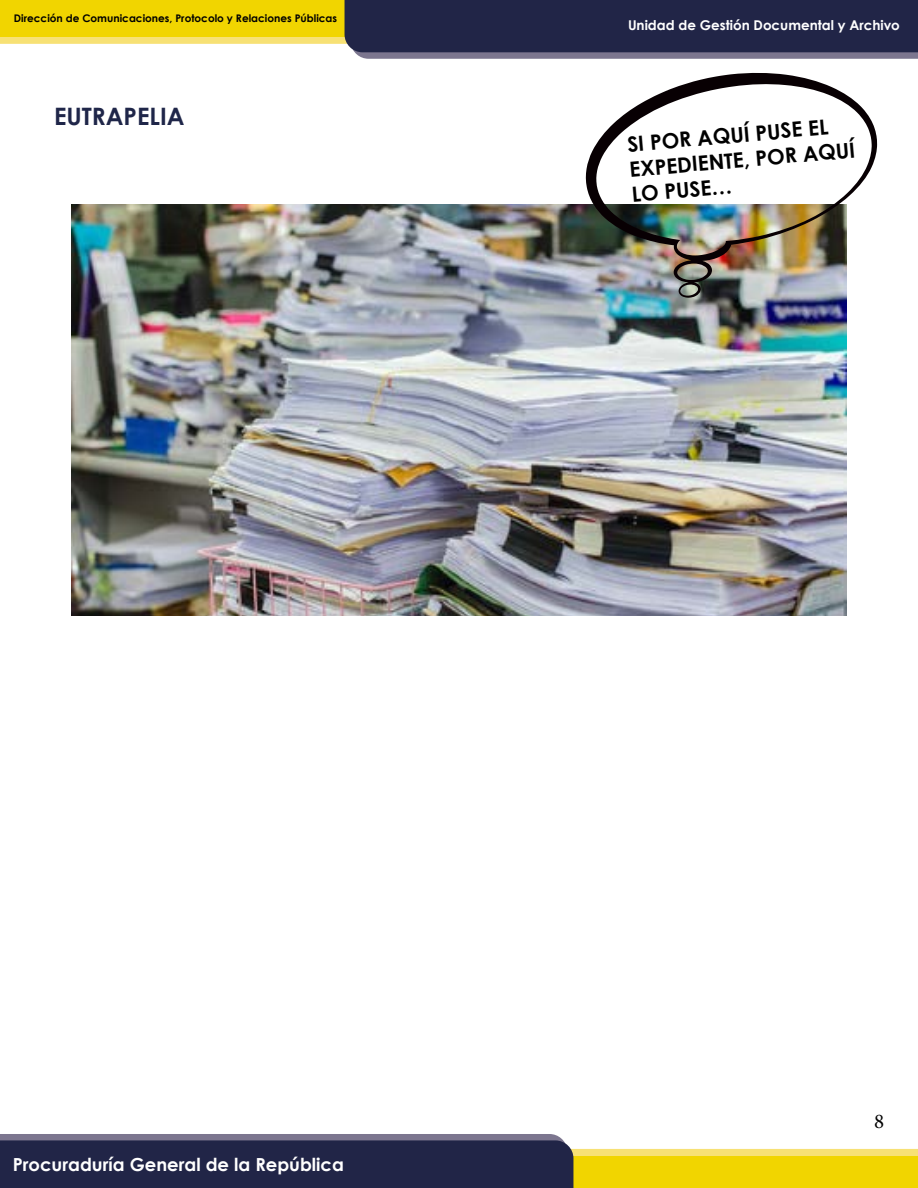
<style>
.page{position:relative;width:918px;height:1188px;background:#fff}
.page>*{position:absolute;margin:0;border:0;box-sizing:border-box;transform-origin:0 0}
.t1{font:700 24px "Century Gothic";color:#1f2649}
.t2{font:700 21px/25.2px "Century Gothic";color:#000}
.t3{font:21px "Minion Pro";color:#000}
.t4{font:700 18px "Century Gothic";color:#fff}
.t5{font:700 13.5px "Century Gothic";color:#fff}
.t6{font:700 10.5px "Century Gothic";color:#000}
</style>
<div class="page">
<svg style="left:0;top:0;width:918px;height:59px;background:#77724f"></svg>
<svg style="left:0;top:1134px;width:918px;height:54px;background:#777252"></svg>
<img style="left:72px;top:204px;width:774px;height:411px">
<img style="left:586px;top:72px;width:291px;height:226px">
<p class="t6" style="left:14px;top:10px;width:325px">Dirección de Comunicaciones, Protocolo y Relaciones Públicas</p>
<p class="t1" style="left:54px;top:98px;width:132px">EUTRAPELIA</p>
<p class="t5" style="left:628px;top:15px;width:273px">Unidad de Gestión Documental y Archivo</p>
<p class="t2" style="left:626px;top:131px;width:228px;rotate:-5deg">SI POR AQUÍ PUSE EL<br>EXPEDIENTE, POR AQUÍ<br>LO PUSE…</p>
<h3 class="t4" style="left:13px;top:1151px;width:333px">Procuraduría General de la República</h3>
<h2 class="t3" style="left:874px;top:1107px;width:12px">8</h2>
</div>
